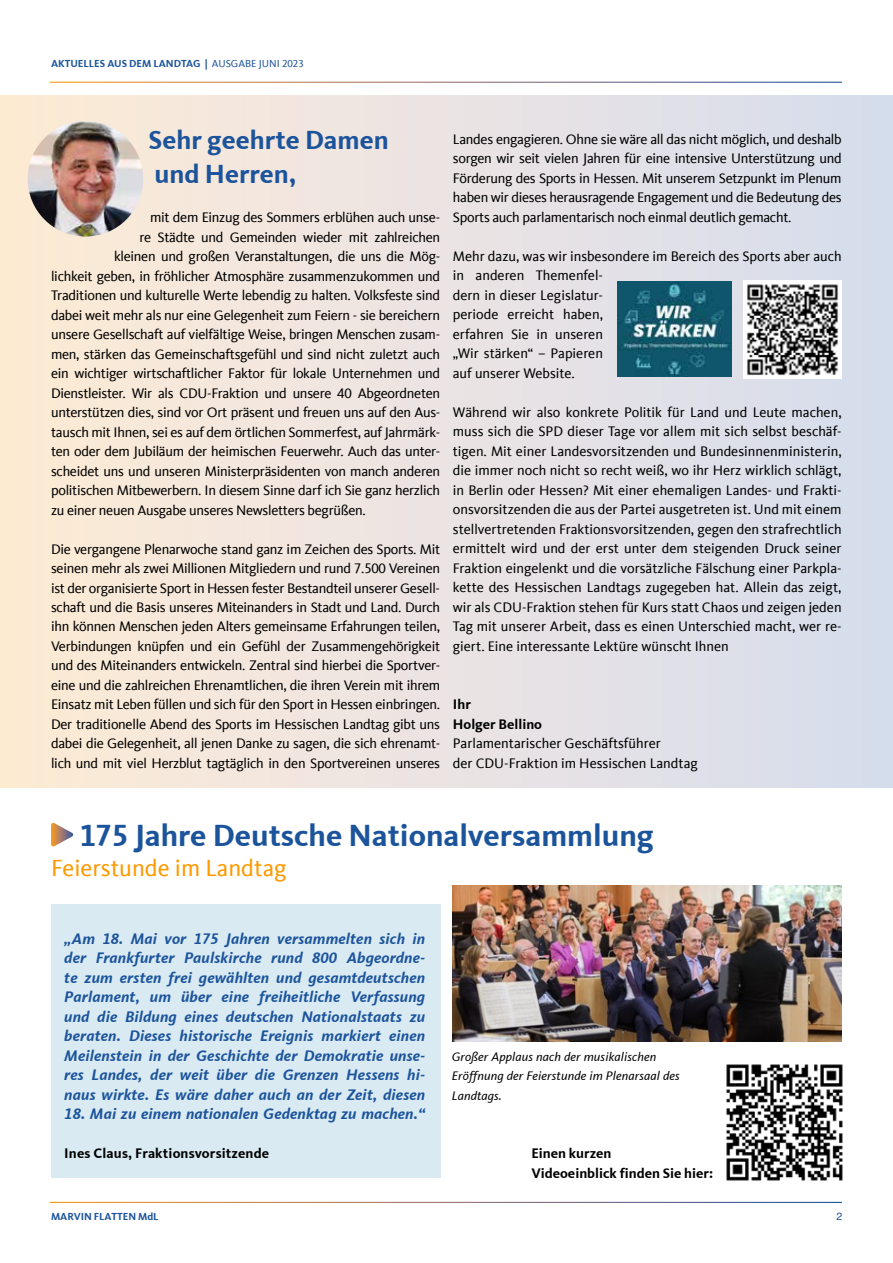
<style>
.page{position:relative;width:893px;height:1263px;background:#fff}
.page>*{position:absolute;margin:0;border:0;box-sizing:border-box;transform-origin:0 0}
.t1{font:700 31.5px "CDU Kievit Tab";color:#1c549c}
.t2{font:700 27px/33.8px "CDU Kievit Tab";color:#1c549c}
.t3{font:24px "CDU Kievit Tab";color:#f90}
.t4{font:italic 700 15.75px/19.5px "CDU Kievit Tab";letter-spacing:.01em;color:#1c549c;text-align:justify}
.t5{font:14.25px/19.5px "CDU Kievit Tab";letter-spacing:-.02em;color:#000;text-align:justify}
.t6{font:14.25px/19.5px "CDU Kievit Tab";color:#000}
.t7{font:700 14.25px/19.5px "CDU Kievit Tab";color:#000}
.t8{font:italic 12.75px/19.5px "CDU Kievit Tab";letter-spacing:.01em;color:#000}
.t9{font:700 10.5px "CDU Kievit Tab";color:#1c549c}
.t10{font:10.5px "Helvetica";color:#1c549c}
.s1{font-weight:400}
</style>
<div class="page">
<div style="left:51px;top:905px;width:389px;height:273px;background:#d9eaf2"></div>
<div style="left:0;top:96px;width:893px;height:692px;background:linear-gradient(to right,#feebd5,#d6ddee)"></div>
<img style="left:28px;top:121px;width:115px;height:116px;border-radius:58px">
<svg style="left:51px;top:823px;width:23px;height:24px"></svg>
<img style="left:618px;top:282px;width:113px;height:95px">
<img style="left:744px;top:281px;width:98px;height:98px">
<img style="left:726px;top:1064px;width:117px;height:117px">
<img style="left:452px;top:885px;width:390px;height:156px">
<p class="t9" style="left:51px;top:57px;width:254px">AKTUELLES AUS DEM LANDTAG | <span class="s1">AUSGABE JUNI 2023</span></p>
<h2 class="t2" style="left:149px;top:123px;width:242px">Sehr geehrte Damen und Herren,</h2>
<p class="t5" style="left:150px;top:208px;width:292px">mit dem Einzug des Sommers erblühen auch unse-</p>
<p class="t5" style="left:140px;top:227px;width:302px">re Städte und Gemeinden wieder mit zahlreichen</p>
<p class="t5" style="left:114px;top:247px;width:328px">kleinen und großen Veranstaltungen, die uns die Mög-</p>
<p class="t5" style="left:51px;top:266px;width:391px">lichkeit geben, in fröhlicher Atmosphäre zusammenzukommen und</p>
<p class="t5" style="left:51px;top:286px;width:391px">Traditionen und kulturelle Werte lebendig zu halten. Volksfeste sind</p>
<p class="t5" style="left:51px;top:305px;width:391px">dabei weit mehr als nur eine Gelegenheit zum Feiern - sie bereichern</p>
<p class="t5" style="left:51px;top:325px;width:391px">unsere Gesellschaft auf vielfältige Weise, bringen Menschen zusam-</p>
<p class="t5" style="left:51px;top:344px;width:391px">men, stärken das Gemeinschaftsgefühl und sind nicht zuletzt auch</p>
<p class="t5" style="left:51px;top:364px;width:391px">ein wichtiger wirtschaftlicher Faktor für lokale Unternehmen und</p>
<p class="t5" style="left:51px;top:383px;width:391px">Dienstleister. Wir als CDU-Fraktion und unsere 40 Abgeordneten</p>
<p class="t5" style="left:51px;top:403px;width:391px">unterstützen dies, sind vor Ort präsent und freuen uns auf den Aus-</p>
<p class="t5" style="left:51px;top:422px;width:391px">tausch mit Ihnen, sei es auf dem örtlichen Sommerfest, auf Jahrmärk-</p>
<p class="t5" style="left:51px;top:442px;width:391px">ten oder dem Jubiläum der heimischen Feuerwehr. Auch das unter-</p>
<p class="t5" style="left:51px;top:461px;width:391px">scheidet uns und unseren Ministerpräsidenten von manch anderen</p>
<p class="t5" style="left:51px;top:481px;width:391px">politischen Mitbewerbern. In diesem Sinne darf ich Sie ganz herzlich</p>
<p class="t5" style="left:51px;top:500px;width:316px">zu einer neuen Ausgabe unseres Newsletters begrüßen.</p>
<p class="t5" style="left:51px;top:539px;width:391px">Die vergangene Plenarwoche stand ganz im Zeichen des Sports. Mit seinen mehr als zwei Millionen Mitgliedern und rund 7.500 Vereinen ist der organisierte Sport in Hessen fester Bestandteil unserer Gesell&shy;schaft und die Basis unseres Miteinanders in Stadt und Land. Durch ihn können Menschen jeden Alters gemeinsame Erfahrungen teilen, Verbindungen knüpfen und ein Gefühl der Zusammengehörigkeit und des Miteinanders entwickeln. Zentral sind hierbei die Sportver&shy;eine und die zahlreichen Ehrenamtlichen, die ihren Verein mit ihrem Einsatz mit Leben füllen und sich für den Sport in Hessen einbringen.<br>Der traditionelle Abend des Sports im Hessischen Landtag gibt uns dabei die Gelegenheit, all jenen Danke zu sagen, die sich ehrenamt&shy;lich und mit viel Herzblut tagtäglich in den Sportvereinen unseres</p>
<p class="t5" style="left:453px;top:130px;width:390px">Landes engagieren. Ohne sie wäre all das nicht möglich, und deshalb sorgen wir seit vielen Jahren für eine intensive Unterstützung und Förderung des Sports in Hessen. Mit unserem Setzpunkt im Plenum haben wir dieses herausragende Engagement und die Bedeutung des Sports auch parlamentarisch noch einmal deutlich gemacht.</p>
<p class="t6" style="left:453px;top:246px;width:390px">Mehr dazu, was wir insbesondere im Bereich des Sports aber auch in anderen Themenfel-<br>dern in dieser Legislatur-<br>periode erreicht haben,<br>erfahren Sie in unseren<br>„Wir stärken“ – Papieren<br>auf unserer Website.</p>
<p class="t5" style="left:453px;top:402px;width:390px">Während wir also konkrete Politik für Land und Leute machen, muss sich die SPD dieser Tage vor allem mit sich selbst beschäf&shy;tigen. Mit einer Landesvorsitzenden und Bundesinnenministerin, die immer noch nicht so recht weiß, wo ihr Herz wirklich schlägt, in Berlin oder Hessen? Mit einer ehemaligen Landes- und Frakti&shy;onsvorsitzenden die aus der Partei ausgetreten ist. Und mit einem stellvertretenden Fraktionsvorsitzenden, gegen den strafrechtlich ermittelt wird und der erst unter dem steigenden Druck seiner Fraktion eingelenkt und die vorsätzliche Fälschung einer Parkpla&shy;kette des Hessischen Landtags zugegeben hat. Allein das zeigt, wir als CDU-Fraktion stehen für Kurs statt Chaos und zeigen jeden Tag mit unserer Arbeit, dass es einen Unterschied macht, wer re&shy;giert. Eine interessante Lektüre wünscht Ihnen</p>
<p class="t7" style="left:453px;top:695px;width:91px">Ihr<br>Holger Bellino</p>
<p class="t6" style="left:453px;top:734px;width:246px">Parlamentarischer Geschäftsführer<br>der CDU-Fraktion im Hessischen Landtag</p>
<h1 class="t1" style="left:79px;top:817px;width:576px">175 Jahre Deutsche Nationalversammlung</h1>
<h3 class="t3" style="left:51px;top:855px;width:237px">Feierstunde im Landtag</h3>
<p class="t4" style="left:64px;top:928px;width:362px">„Am 18. Mai vor 175 Jahren versammelten sich in der Frankfurter Paulskirche rund 800 Abgeordne&shy;te zum ersten frei gewählten und gesamtdeutschen Parlament, um über eine freiheitliche Verfassung und die Bildung eines deutschen Nationalstaats zu beraten. Dieses historische Ereignis markiert einen Meilenstein in der Geschichte der Demokratie unse&shy;res Landes, der weit über die Grenzen Hessens hi&shy;naus wirkte. Es wäre daher auch an der Zeit, diesen</p>
<p class="t4" style="left:64px;top:1104px;width:362px">18. Mai zu einem nationalen Gedenktag zu machen.“</p>
<p class="t7" style="left:64px;top:1143px;width:206px">Ines Claus, Fraktionsvorsitzende</p>
<p class="t8" style="left:452px;top:1047px;width:229px">Großer Applaus nach der musikalischen<br>Eröffnung der Feierstunde im Plenarsaal des<br>Landtags.</p>
<p class="t7" style="left:531px;top:1143px;width:183px">Einen kurzen<br>Videoeinblick finden Sie hier:</p>
<p class="t9" style="left:51px;top:1210px;width:109px">MARVIN FLATTEN MdL</p>
<p class="t10" style="left:837px;top:1209px;width:7px">2</p>
</div>
